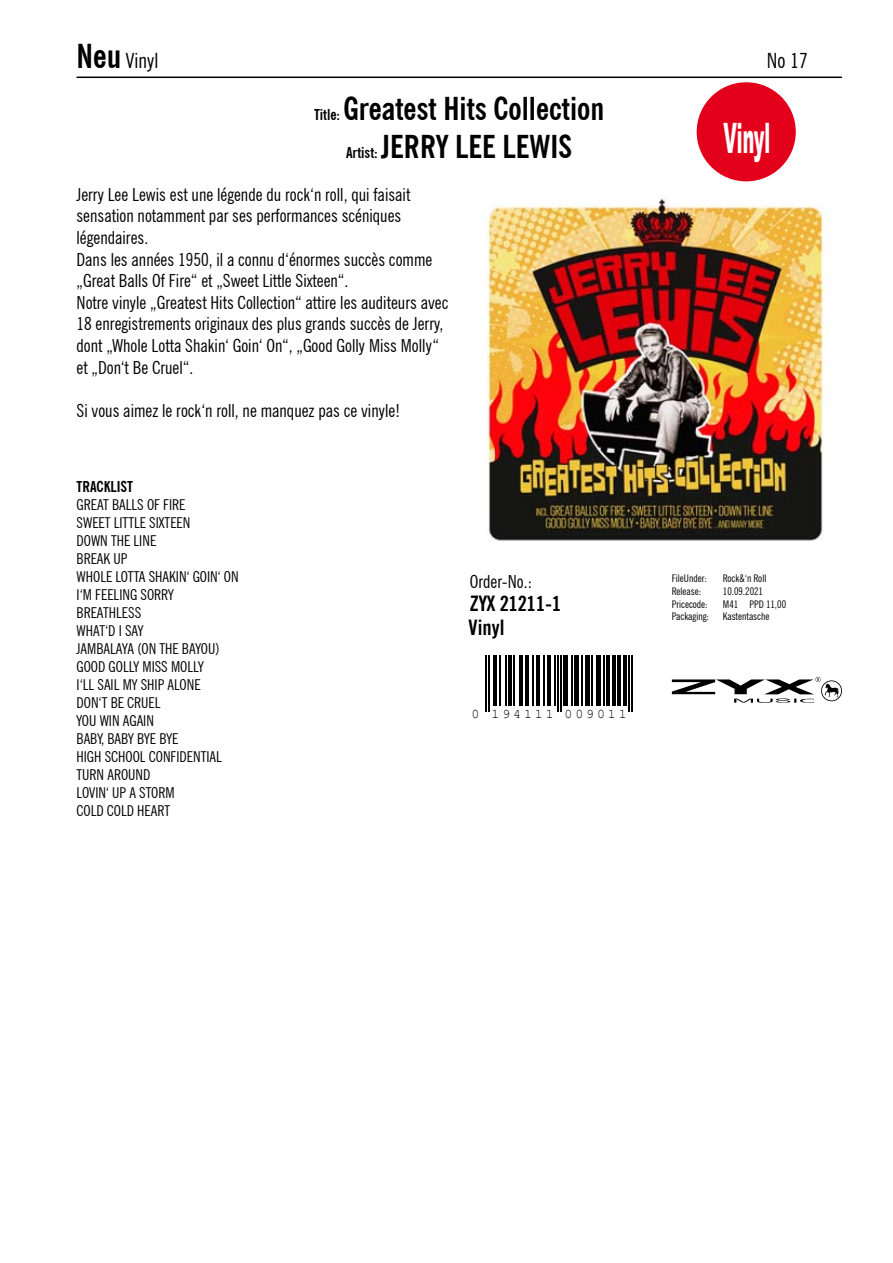
<style>
.page{position:relative;width:893px;height:1263px;background:#fff}
.page>*{position:absolute;margin:0;border:0;box-sizing:border-box;transform-origin:0 0}
.t1{font:900 42px "Arial";letter-spacing:.005em;color:#fff;scale:.41 1}
.t2{font:700 condensed 31.5px/38.2px "News Gothic BT";color:#000;text-align:center}
.t3{font:700 condensed 21px "News Gothic BT";color:#000}
.t4{font:condensed 21px "News Gothic BT";color:#000}
.t5{font:condensed 18px/21.6px "News Gothic BT";color:#000}
.t6{font:condensed 15px/18px "News Gothic BT";color:#000}
.t7{font:700 condensed 15px "News Gothic BT";color:#000}
.t8{font:13.35px "Courier New";letter-spacing:.215em;color:#000}
.t9{font:condensed 10.5px "News Gothic BT";color:#000}
.s1{font-weight:700;font-size:33px}
.s2{font-size:15px}
</style>
<div class="page">
<hr style="left:77px;top:77px;width:765px;height:1px;background:#000">
<img style="left:486px;top:197px;width:346px;height:344px">
<hr style="left:485px;top:655px;width:2px;height:57px;background:#000">
<hr style="left:488px;top:655px;width:2px;height:57px;background:#000">
<hr style="left:493px;top:655px;width:3px;height:50px;background:#000">
<hr style="left:499px;top:655px;width:2px;height:50px;background:#000">
<hr style="left:506px;top:655px;width:1px;height:50px;background:#000">
<hr style="left:509px;top:655px;width:3px;height:50px;background:#000">
<hr style="left:513px;top:655px;width:2px;height:50px;background:#000">
<hr style="left:520px;top:655px;width:3px;height:50px;background:#000">
<hr style="left:526px;top:655px;width:3px;height:50px;background:#000">
<hr style="left:532px;top:655px;width:2px;height:50px;background:#000">
<hr style="left:537px;top:655px;width:3px;height:50px;background:#000">
<hr style="left:543px;top:655px;width:1px;height:50px;background:#000">
<hr style="left:547px;top:655px;width:4px;height:50px;background:#000">
<hr style="left:554px;top:655px;width:1px;height:50px;background:#000">
<hr style="left:557px;top:655px;width:1px;height:57px;background:#000">
<hr style="left:560px;top:655px;width:1px;height:57px;background:#000">
<div style="left:563px;top:655px;width:5px;height:50px;background:#000"></div>
<hr style="left:571px;top:655px;width:1px;height:50px;background:#000">
<div style="left:574px;top:655px;width:5px;height:50px;background:#000"></div>
<hr style="left:582px;top:655px;width:1px;height:50px;background:#000">
<hr style="left:585px;top:655px;width:4px;height:50px;background:#000">
<hr style="left:591px;top:655px;width:2px;height:50px;background:#000">
<hr style="left:596px;top:655px;width:4px;height:50px;background:#000">
<hr style="left:603px;top:655px;width:2px;height:50px;background:#000">
<hr style="left:606px;top:655px;width:4px;height:50px;background:#000">
<hr style="left:613px;top:655px;width:3px;height:50px;background:#000">
<hr style="left:617px;top:655px;width:3px;height:50px;background:#000">
<hr style="left:624px;top:655px;width:3px;height:50px;background:#000">
<hr style="left:628px;top:655px;width:2px;height:57px;background:#000">
<hr style="left:631px;top:655px;width:2px;height:57px;background:#000">
<div style="left:697px;top:82px;width:99px;height:99px;background:#e2001a;border-radius:50%"></div>
<svg style="left:672px;top:677px;width:170px;height:26px"></svg>
<p class="t4" style="left:77px;top:47px;width:83px"><span class="s1">Neu</span> Vinyl</p>
<p class="t4" style="left:767px;top:47px;width:42px">No 17</p>
<h2 class="t2" style="left:314px;top:89px;width:292px"><span class="s2">Title:</span> Greatest Hits Collection<br><span class="s2">Artist:</span> JERRY LEE LEWIS</h2>
<p class="t5" style="left:77px;top:183px;width:373px">Jerry Lee Lewis est une légende du rock‘n roll, qui faisait sensation notamment par ses performances scéniques légendaires.<br>Dans les années 1950, il a connu d‘énormes succès comme „Great Balls Of Fire“ et „Sweet Little Sixteen“.<br>Notre vinyle „Greatest Hits Collection“ attire les auditeurs avec 18 enregistrements originaux des plus grands succès de Jerry, dont „Whole Lotta Shakin‘ Goin‘ On“, „Good Golly Miss Molly“ et „Don‘t Be Cruel“.</p>
<p class="t5" style="left:77px;top:399px;width:325px">Si vous aimez le rock‘n roll, ne manquez pas ce vinyle!</p>
<h1 class="t1" style="left:723px;top:108px;width:116px">Vinyl</h1>
<p class="t7" style="left:77px;top:478px;width:58px">TRACKLIST</p>
<p class="t6" style="left:77px;top:496px;width:164px">GREAT BALLS OF FIRE<br>SWEET LITTLE SIXTEEN<br>DOWN THE LINE<br>BREAK UP<br>WHOLE LOTTA SHAKIN‘ GOIN‘ ON<br>I‘M FEELING SORRY<br>BREATHLESS<br>WHAT‘D I SAY<br>JAMBALAYA (ON THE BAYOU)<br>GOOD GOLLY MISS MOLLY<br>I‘LL SAIL MY SHIP ALONE<br>DON‘T BE CRUEL<br>YOU WIN AGAIN<br>BABY, BABY BYE BYE<br>HIGH SCHOOL CONFIDENTIAL<br>TURN AROUND<br>LOVIN‘ UP A STORM<br>COLD COLD HEART</p>
<p class="t5" style="left:470px;top:570px;width:64px">Order-No.:</p>
<p class="t3" style="left:470px;top:591px;width:93px">ZYX 21211-1</p>
<p class="t3" style="left:469px;top:614px;width:37px">Vinyl</p>
<p class="t8" style="left:471px;top:705px;width:157px">0 194111 009011</p>
<p class="t9" style="left:672px;top:572px;width:37px">FileUnder:</p>
<p class="t9" style="left:723px;top:572px;width:45px">Rock&amp;‘n Roll</p>
<p class="t9" style="left:672px;top:585px;width:31px">Release:</p>
<p class="t9" style="left:723px;top:585px;width:42px">10.09.2021</p>
<p class="t9" style="left:672px;top:597px;width:37px">Pricecode:</p>
<p class="t9" style="left:723px;top:597px;width:65px">M41 PPD 11,00</p>
<p class="t9" style="left:672px;top:610px;width:39px">Packaging:</p>
<p class="t9" style="left:723px;top:610px;width:48px">Kastentasche</p>
</div>
